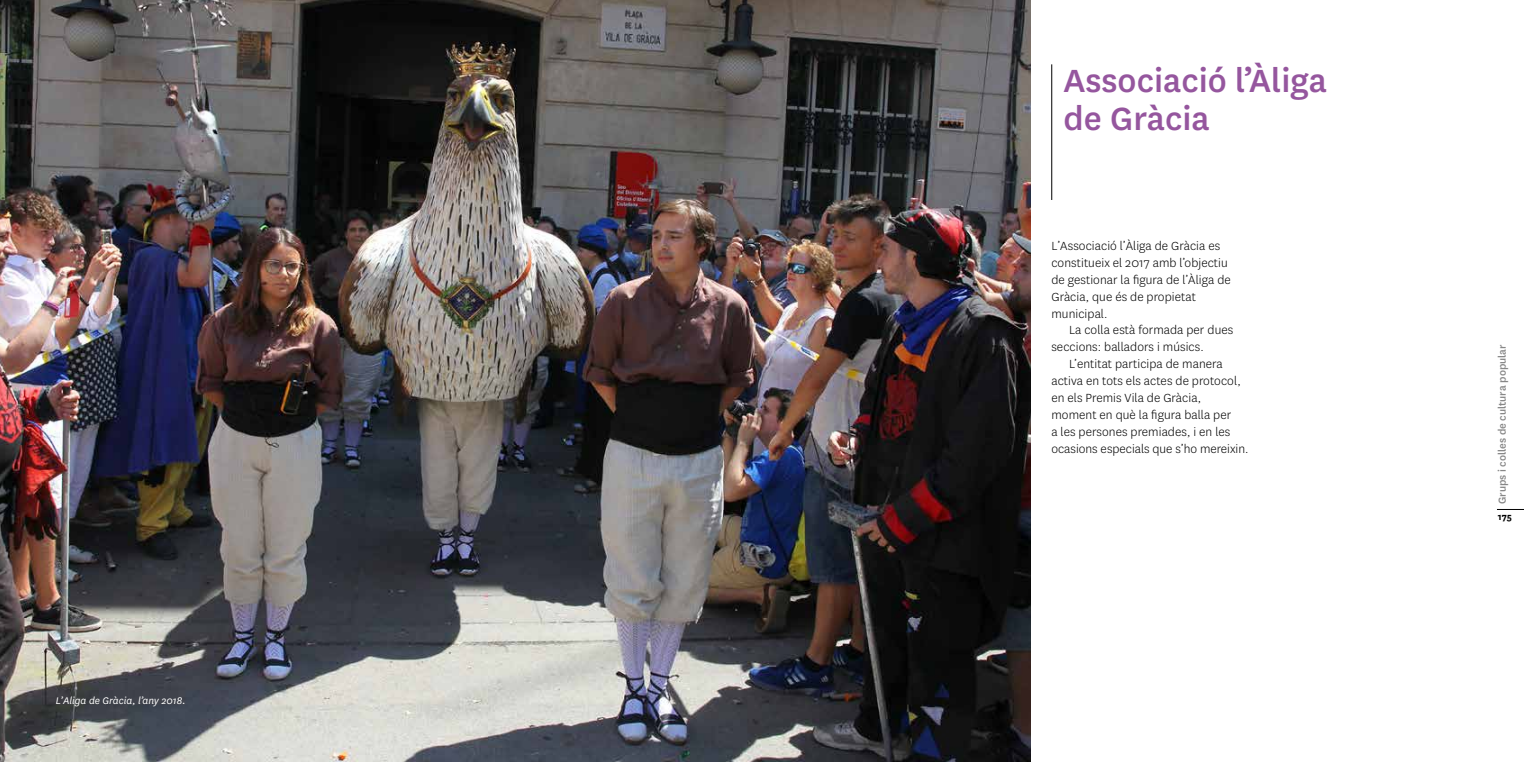
<style>
.page{position:relative;width:1524px;height:762px;background:#fff}
.page>*{position:absolute;margin:0;border:0;box-sizing:border-box;transform-origin:0 0}
.t1{font:500 37.5px/37.5px "National";color:#95569e}
.t2{font:300 13.75px/16.9px "National";letter-spacing:.005em;color:#000}
.t3{font:500 11.88px "National";color:#878787}
.t4{font:italic 11.25px "National";color:#fff}
.t5{font:700 10.62px "National";color:#000}
</style>
<div class="page">
<svg style="left:1497px;top:509px;width:27px;height:1px"></svg>
<hr style="left:1051px;top:64px;width:1px;height:136px;background:#000">
<img style="left:0;top:0;width:1030px;height:762px">
<p class="t4" style="left:56px;top:693px;width:131px">L’Aliga de Gràcia, l’any 2018.</p>
<h1 class="t1" style="left:1063px;top:60px;width:265px">Associació l’Àliga de Gràcia</h1>
<p class="t2" style="left:1051px;top:237px;width:181px">L’Associació l’Àliga de Gràcia es constitueix el 2017 amb l’objectiu de gestionar la figura de l’Àliga de<br>Gràcia, que és de propietat municipal.</p>
<p class="t2" style="left:1051px;top:321px;width:183px;text-indent:18px">La colla està formada per dues seccions: balladors i músics.</p>
<p class="t2" style="left:1051px;top:355px;width:199px;text-indent:18px">L’entitat participa de manera activa en tots els actes de protocol, en els Premis Vila de Gràcia, moment en què la figura balla per<br>a les persones premiades, i en les ocasions especials que s’ho mereixin.</p>
<p class="t3" style="left:1494px;top:504px;width:161px;rotate:-90deg">Grups i colles de cultura popular</p>
<p class="t5" style="left:1497px;top:509px;width:16px">175</p>
</div>
